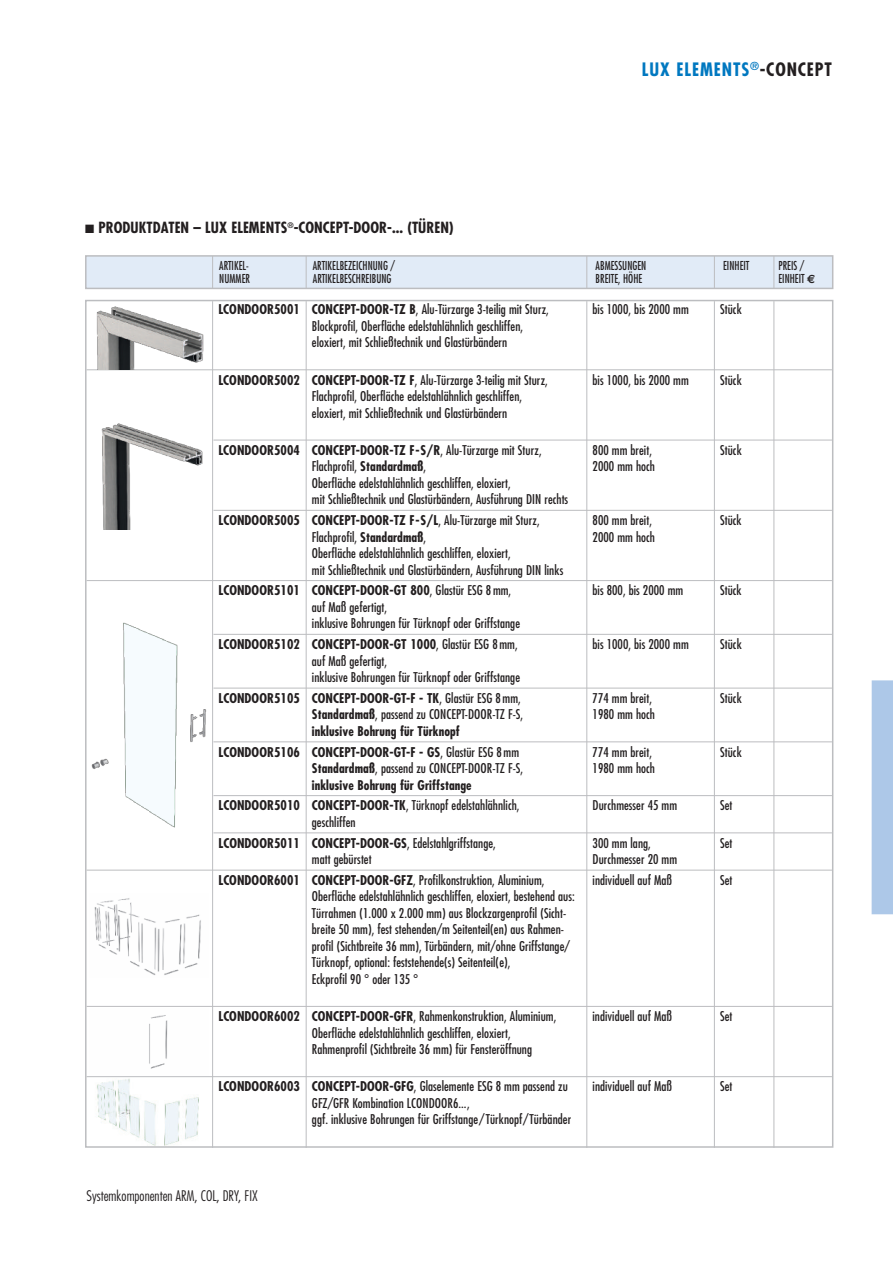
<style>
.page{position:relative;width:893px;height:1263px;background:#fff}
.page>*{position:absolute;margin:0;border:0;box-sizing:border-box;transform-origin:0 0}
.t1{font:700 condensed 18px "Futura";letter-spacing:.05em;color:#0078c0}
.t2{font:700 condensed 15px "Futura";letter-spacing:.005em;color:#231f20}
.t3{font:300 condensed 14.25px "Futura";color:#231f20}
.t4{font:condensed 13.2px/16.5px "Futura";letter-spacing:.005em;color:#231f20}
.t5{font:700 condensed 13.2px/20.7px "Futura";letter-spacing:.005em;color:#231f20}
.t6{font:condensed 12px "Futura";letter-spacing:.005em;color:#231f20;scale:.9 1}
.s1{color:#231f20}
.s2{font-family:"Euro Sans";font-weight:700;font-stretch:normal}
.s3{font-weight:700}
.s4{font-weight:400}
</style>
<div class="page">
<img style="left:149px;top:1015px;width:19px;height:54px">
<img style="left:97px;top:1079px;width:102px;height:66px">
<img style="left:94px;top:898px;width:107px;height:77px">
<div style="left:872px;top:680px;width:21px;height:234px;background:#adc8e8"></div>
<div style="left:87px;top:257px;width:745px;height:31px;background:#e1ebf7"></div>
<div style="left:85px;top:255px;width:748px;height:34px;border:2px solid #bcbdc0"></div>
<hr style="left:306px;top:256px;width:1px;height:32px;background:#bcbdc0">
<hr style="left:212px;top:256px;width:1px;height:32px;background:#bcbdc0">
<hr style="left:586px;top:256px;width:1px;height:32px;background:#bcbdc0">
<hr style="left:714px;top:256px;width:1px;height:32px;background:#bcbdc0">
<hr style="left:773px;top:256px;width:1px;height:32px;background:#bcbdc0">
<hr style="left:87px;top:369px;width:745px;height:1px;background:#bcbdc0">
<hr style="left:213px;top:440px;width:619px;height:1px;background:#bcbdc0">
<hr style="left:213px;top:510px;width:619px;height:1px;background:#bcbdc0">
<hr style="left:87px;top:580px;width:745px;height:1px;background:#bcbdc0">
<hr style="left:213px;top:634px;width:619px;height:1px;background:#bcbdc0">
<hr style="left:213px;top:688px;width:619px;height:1px;background:#bcbdc0">
<hr style="left:213px;top:741px;width:619px;height:1px;background:#bcbdc0">
<hr style="left:213px;top:795px;width:619px;height:1px;background:#bcbdc0">
<hr style="left:213px;top:832px;width:619px;height:1px;background:#bcbdc0">
<hr style="left:87px;top:870px;width:745px;height:1px;background:#bcbdc0">
<hr style="left:87px;top:1006px;width:745px;height:1px;background:#bcbdc0">
<hr style="left:87px;top:1076px;width:745px;height:1px;background:#bcbdc0">
<hr style="left:212px;top:301px;width:1px;height:847px;background:#bcbdc0">
<hr style="left:306px;top:301px;width:1px;height:847px;background:#bcbdc0">
<hr style="left:586px;top:301px;width:1px;height:847px;background:#bcbdc0">
<hr style="left:714px;top:301px;width:1px;height:847px;background:#bcbdc0">
<hr style="left:773px;top:301px;width:1px;height:847px;background:#bcbdc0">
<img style="left:96px;top:306px;width:108px;height:63px">
<img style="left:101px;top:423px;width:102px;height:106px">
<img style="left:91px;top:622px;width:116px;height:206px">
<h1 class="t1" style="left:642px;top:61px;width:192px">LUX ELEMENTS<sup>®</sup><span class="s1">-CONCEPT</span></h1>
<p class="t2" style="left:85px;top:221px;width:370px">■ PRODUKTDATEN – LUX ELEMENTS<sup>®</sup>-CONCEPT-DOOR-... (TÜREN)</p>
<p class="t6" style="left:219px;top:260px;width:34px">ARTIKEL-</p>
<p class="t6" style="left:313px;top:260px;width:93px">ARTIKELBEZEICHNUNG /</p>
<p class="t6" style="left:596px;top:260px;width:58px">ABMESSUNGEN</p>
<p class="t6" style="left:723px;top:260px;width:31px">EINHEIT</p>
<p class="t6" style="left:778px;top:260px;width:30px">PREIS /</p>
<p class="t6" style="left:219px;top:273px;width:36px">NUMMER</p>
<p class="t6" style="left:313px;top:273px;width:89px">ARTIKELBESCHREIBUNG</p>
<p class="t6" style="left:596px;top:273px;width:53px">BREITE, HÖHE</p>
<p class="t6" style="left:778px;top:273px;width:42px">EINHEIT <span class="s2">€</span></p>
<p class="t4" style="left:218px;top:302px;width:332px"><span class="s3">LCONDOOR5001 CONCEPT-DOOR-TZ B</span>, Alu-Türzarge 3-teilig mit Sturz,</p>
<p class="t4" style="left:593px;top:302px;width:98px">bis 1000, bis 2000 mm</p>
<p class="t4" style="left:720px;top:302px;width:23px">Stück</p>
<p class="t4" style="left:312px;top:318px;width:213px">Blockprofil, Oberfläche edelstahlähnlich geschliffen, eloxiert, mit Schließtechnik und Glastürbändern</p>
<p class="t4" style="left:218px;top:372px;width:331px"><span class="s3">LCONDOOR5002 CONCEPT-DOOR-TZ F</span>, Alu-Türzarge 3-teilig mit Sturz,</p>
<p class="t4" style="left:593px;top:372px;width:98px">bis 1000, bis 2000 mm</p>
<p class="t4" style="left:720px;top:372px;width:23px">Stück</p>
<p class="t4" style="left:312px;top:389px;width:212px">Flachprofil, Oberfläche edelstahlähnlich geschliffen, eloxiert, mit Schließtechnik und Glastürbändern</p>
<p class="t5" style="left:218px;top:441px;width:325px">LCONDOOR5004 CONCEPT-DOOR-TZ F-S/R<span class="s4">, Alu-Türzarge mit Sturz,</span></p>
<p class="t4" style="left:593px;top:442px;width:61px">800 mm breit,</p>
<p class="t4" style="left:720px;top:442px;width:23px">Stück</p>
<p class="t4" style="left:312px;top:459px;width:116px">Flachprofil, <span class="s3">Standardmaß</span>,</p>
<p class="t4" style="left:593px;top:459px;width:64px">2000 mm hoch</p>
<p class="t4" style="left:312px;top:475px;width:258px">Oberfläche edelstahlähnlich geschliffen, eloxiert,<br>mit Schließtechnik und Glastürbändern, Ausführung DIN rechts</p>
<p class="t5" style="left:218px;top:511px;width:323px">LCONDOOR5005 CONCEPT-DOOR-TZ F-S/L<span class="s4">, Alu-Türzarge mit Sturz,</span></p>
<p class="t4" style="left:593px;top:513px;width:61px">800 mm breit,</p>
<p class="t4" style="left:720px;top:513px;width:23px">Stück</p>
<p class="t4" style="left:312px;top:529px;width:116px">Flachprofil, <span class="s3">Standardmaß</span>,</p>
<p class="t4" style="left:593px;top:529px;width:64px">2000 mm hoch</p>
<p class="t4" style="left:312px;top:546px;width:253px">Oberfläche edelstahlähnlich geschliffen, eloxiert,<br>mit Schließtechnik und Glastürbändern, Ausführung DIN links</p>
<p class="t5" style="left:218px;top:581px;width:294px">LCONDOOR5101 CONCEPT-DOOR-GT 800<span class="s4">, Glastür ESG 8 mm,</span></p>
<p class="t4" style="left:593px;top:583px;width:92px">bis 800, bis 2000 mm</p>
<p class="t4" style="left:720px;top:583px;width:23px">Stück</p>
<p class="t4" style="left:312px;top:599px;width:210px">auf Maß gefertigt,<br>inklusive Bohrungen für Türknopf oder Griffstange</p>
<p class="t5" style="left:218px;top:635px;width:301px">LCONDOOR5102 CONCEPT-DOOR-GT 1000<span class="s4">, Glastür ESG 8 mm,</span></p>
<p class="t4" style="left:593px;top:637px;width:98px">bis 1000, bis 2000 mm</p>
<p class="t4" style="left:720px;top:637px;width:23px">Stück</p>
<p class="t4" style="left:312px;top:653px;width:210px">auf Maß gefertigt,<br>inklusive Bohrungen für Türknopf oder Griffstange</p>
<p class="t5" style="left:218px;top:689px;width:304px">LCONDOOR5105 CONCEPT-DOOR-GT-F - TK<span class="s4">, Glastür ESG 8 mm,</span></p>
<p class="t4" style="left:593px;top:690px;width:61px">774 mm breit,</p>
<p class="t4" style="left:720px;top:690px;width:23px">Stück</p>
<p class="t4" style="left:312px;top:707px;width:213px"><span class="s3">Standardmaß</span>, passend zu CONCEPT-DOOR-TZ F-S,</p>
<p class="t4" style="left:593px;top:707px;width:64px">1980 mm hoch</p>
<p class="t5" style="left:218px;top:722px;width:302px;text-indent:94px">inklusive Bohrung für Türknopf<br>LCONDOOR5106 CONCEPT-DOOR-GT-F - GS<span class="s4">, Glastür ESG 8 mm</span></p>
<p class="t4" style="left:593px;top:744px;width:61px">774 mm breit,</p>
<p class="t4" style="left:720px;top:744px;width:23px">Stück</p>
<p class="t4" style="left:312px;top:761px;width:213px"><span class="s3">Standardmaß</span>, passend zu CONCEPT-DOOR-TZ F-S,</p>
<p class="t4" style="left:593px;top:761px;width:64px">1980 mm hoch</p>
<p class="t5" style="left:218px;top:776px;width:303px;text-indent:94px">inklusive Bohrung für Griffstange<br>LCONDOOR5010 CONCEPT-DOOR-TK<span class="s4">, Türknopf edelstahlähnlich,</span></p>
<p class="t4" style="left:593px;top:798px;width:86px">Durchmesser 45 mm</p>
<p class="t4" style="left:720px;top:798px;width:14px">Set</p>
<p class="t4" style="left:218px;top:812px;width:279px;line-height:20.7px;text-indent:94px">geschliffen<br><span class="s3">LCONDOOR5011 CONCEPT-DOOR-GS</span>, Edelstahlgriffstange,</p>
<p class="t4" style="left:593px;top:835px;width:60px">300 mm lang,</p>
<p class="t4" style="left:720px;top:835px;width:14px">Set</p>
<p class="t4" style="left:312px;top:852px;width:61px">matt gebürstet</p>
<p class="t4" style="left:593px;top:852px;width:86px">Durchmesser 20 mm</p>
<p class="t4" style="left:218px;top:872px;width:328px"><span class="s3">LCONDOOR6001 CONCEPT-DOOR-GFZ</span>, Profilkonstruktion, Aluminium,</p>
<p class="t4" style="left:593px;top:872px;width:81px">individuell auf Maß</p>
<p class="t4" style="left:720px;top:872px;width:14px">Set</p>
<p class="t4" style="left:312px;top:889px;width:264px">Oberfläche edelstahlähnlich geschliffen, eloxiert, bestehend aus:<br>Türrahmen (1.000 x 2.000 mm) aus Blockzargenprofil (Sicht&shy;breite 50 mm), fest stehenden/m Seitenteil(en) aus Rahmen&shy;profil (Sichtbreite 36 mm), Türbändern, mit/ohne Griffstange/ Türknopf, optional: feststehende(s) Seitenteil(e),<br>Eckprofil 90 ° oder 135 °</p>
<p class="t4" style="left:218px;top:1009px;width:339px"><span class="s3">LCONDOOR6002 CONCEPT-DOOR-GFR</span>, Rahmenkonstruktion, Aluminium,</p>
<p class="t4" style="left:593px;top:1009px;width:81px">individuell auf Maß</p>
<p class="t4" style="left:720px;top:1009px;width:14px">Set</p>
<p class="t4" style="left:312px;top:1025px;width:222px">Oberfläche edelstahlähnlich geschliffen, eloxiert,<br>Rahmenprofil (Sichtbreite 36 mm) für Fensteröffnung</p>
<p class="t5" style="left:218px;top:1077px;width:351px">LCONDOOR6003 CONCEPT-DOOR-GFG<span class="s4">, Glaselemente ESG 8 mm passend zu</span></p>
<p class="t4" style="left:593px;top:1079px;width:81px">individuell auf Maß</p>
<p class="t4" style="left:720px;top:1079px;width:14px">Set</p>
<p class="t4" style="left:312px;top:1095px;width:261px">GFZ/GFR Kombination LCONDOOR6...,<br>ggf. inklusive Bohrungen für Griffstange/Türknopf/Türbänder</p>
<p class="t3" style="left:87px;top:1190px;width:173px">Systemkomponenten ARM, COL, DRY, FIX</p>
</div>
